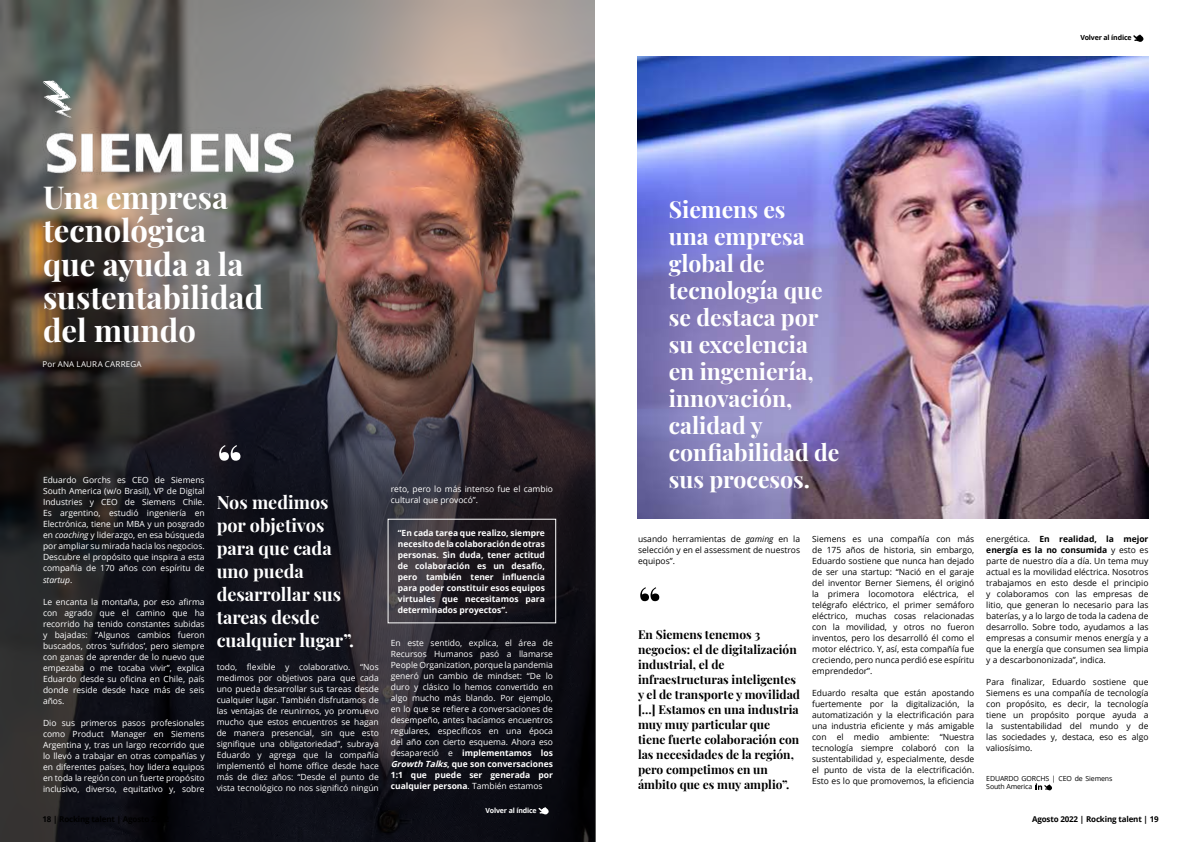
<style>
.page{position:relative;width:1191px;height:842px;background:#fff}
.page>*{position:absolute;margin:0;border:0;box-sizing:border-box;transform-origin:0 0}
.t1{font:700 56px "Playfair Display";color:#fff}
.t2{font:700 50px "Playfair Display";color:#000}
.t3{font:700 31px/33px "Playfair Display";color:#fff}
.t4{font:700 23px/27px "Playfair Display";color:#fff}
.t5{font:700 18px/23px "Playfair Display";color:#fff}
.t6{font:700 12px/15px "Playfair Display";color:#000}
.t7{font:8.5px/11px "Open Sans";color:#fff;text-align:justify}
.t8{font:8.5px/11px "Open Sans";color:#000;text-align:justify}
.t9{font:700 8.5px/11px "Open Sans";color:#fff;text-align:justify}
.t10{font:700 8px "Open Sans";letter-spacing:-.02em;color:#000}
.t11{font:8px "Open Sans";letter-spacing:.025em;color:#fff}
.t12{font:7px/8.4px "Open Sans";letter-spacing:-.02em;color:#000}
.t13{font:700 7px "Open Sans";letter-spacing:-.02em;color:#000}
.t14{font:700 7px "Open Sans";letter-spacing:-.02em;color:#fff}
.s1{font-style:italic}
.s2{font-weight:700}
.s3{font-weight:700;font-style:italic}
</style>
<div class="page">
<img style="left:0;top:0;width:594px;height:77px">
<img style="left:0;top:77px;width:595px;height:765px">
<svg style="left:42px;top:80px;width:30px;height:38px"></svg>
<img style="left:43px;top:128px;width:261px;height:50px">
<div style="left:387px;top:519px;width:169px;height:104px;border:1px solid #fff"></div>
<img style="left:638px;top:57px;width:510px;height:462px">
<svg style="left:1035px;top:783px;width:17px;height:8px"></svg>
<svg style="left:1133px;top:35px;width:11px;height:7px"></svg>
<svg style="left:538px;top:807px;width:11px;height:8px"></svg>
<h3 class="t3" style="left:43px;top:179px;width:222px">Una empresa tecnológica que ayuda a la sustentabilidad del mundo</h3>
<p class="t11" style="left:43px;top:358px;width:101px">Por ANA LAURA CARREGA</p>
<p class="t7" style="left:43px;top:475px;width:163px">Eduardo Gorchs es CEO de Siemens South America (w/o Brasil), VP de Digital Industries y CEO de Siemens Chile.<br>Es argentino, estudió ingeniería en Electrónica, tiene un MBA y un posgrado en <span class="s1">coaching</span> y liderazgo, en esa búsqueda por ampliar su mirada hacia los negocios.<br>Descubre el propósito que inspira a esta compañía de 170 años con espíritu de <span class="s1">startup</span>.</p>
<p class="t7" style="left:43px;top:596px;width:163px">Le encanta la montaña, por eso afirma con agrado que el camino que ha recorrido ha tenido constantes subidas y bajadas: “Algunos cambios fueron buscados, otros ‘sufridos’, pero siempre con ganas de aprender de lo nuevo que empezaba o me tocaba vivir”, explica Eduardo desde su oficina en Chile, país donde reside desde hace más de seis años.</p>
<p class="t7" style="left:43px;top:717px;width:163px">Dio sus primeros pasos profesionales como Product Manager en Siemens Argentina y, tras un largo recorrido que lo llevó a trabajar en otras compañías y en diferentes países, hoy lidera equipos en toda la región con un fuerte propósito inclusivo, diverso, equitativo y, sobre</p>
<h1 class="t1" style="left:217px;top:421px;width:27px">“</h1>
<h3 class="t5" style="left:217px;top:489px;width:139px">Nos medimos por objetivos para que cada uno pueda desarrollar sus tareas desde cualquier lugar”.</h3>
<p class="t7" style="left:391px;top:483px;width:164px">reto, pero lo más intenso fue el cambio cultural que provocó”.</p>
<p class="t9" style="left:398px;top:527px;width:149px">“En cada tarea que realizo, siempre necesito de la colaboración de otras personas. Sin duda, tener actitud de colaboración es un desafío, pero también tener influencia para poder constituir esos equipos virtuales que necesitamos para determinados proyectos”.</p>
<p class="t7" style="left:391px;top:637px;width:164px">En este sentido, explica, el área de Recursos Humanos pasó a llamarse People Organization, porque la pandemia generó un cambio de mindset: “De lo duro y clásico lo hemos convertido en algo mucho más blando. Por ejemplo, en lo que se refiere a conversaciones de desempeño, antes hacíamos encuentros regulares, específicos en una época del año con cierto esquema. Ahora eso desapareció e <span class="s2">implementamos los </span><span class="s3">GrowthTalks</span><span class="s2">, que son conversaciones 1:1 que puede ser generada por cualquier persona</span>. También estamos</p>
<p class="t7" style="left:217px;top:661px;width:164px">todo, flexible y colaborativo. “Nos medimos por objetivos para que cada uno pueda desarrollar sus tareas desde cualquier lugar. También disfrutamos de las ventajas de reunirnos, yo promuevo mucho que estos encuentros se hagan de manera presencial, sin que esto signifique una obligatoriedad”, subraya Eduardo y agrega que la compañía implementó el home office desde hace más de diez años: “Desde el punto de vista tecnológico no nos significó ningún</p>
<p class="t14" style="left:485px;top:805px;width:53px">Volver al índice</p>
<p class="t13" style="left:1080px;top:33px;width:53px">Volver al índice</p>
<h3 class="t4" style="left:669px;top:194px;width:172px">Siemens es<br>una empresa global de tecnología que se destaca por su excelencia<br>en ingeniería, innovación, calidad y confiabilidad de sus procesos.</h3>
<p class="t8" style="left:638px;top:533px;width:164px">usando herramientas de <span class="s1">gaming</span> en la selección y en el assessment de nuestros equipos”.</p>
<h2 class="t2" style="left:638px;top:566px;width:25px">“</h2>
<p class="t6" style="left:638px;top:626px;width:164px">En Siemens tenemos 3 negocios: el de digitalización industrial, el de infraestructuras inteligentes y el de transporte y movilidad […] Estamos en una industria muy muy particular que tiene fuerte colaboración con las necesidades de la región, pero competimos en un ámbito que es muy amplio”.</p>
<p class="t8" style="left:812px;top:533px;width:164px">Siemens es una compañía con más de 175 años de historia, sin embargo, Eduardo sostiene que nunca han dejado de ser una startup: “Nació en el garaje del inventor Berner Siemens, él originó la primera locomotora eléctrica, el telégrafo eléctrico, el primer semáforo eléctrico, muchas cosas relacionadas con la movilidad, y otros no fueron inventos, pero los desarrolló él como el motor eléctrico. Y, así, esta compañía fue creciendo, pero nunca perdió ese espíritu emprendedor”.</p>
<p class="t8" style="left:812px;top:687px;width:164px">Eduardo resalta que están apostando fuertemente por la digitalización, la automatización y la electrificación para una industria eficiente y más amigable con el medio ambiente: “Nuestra tecnología siempre colaboró con la sustentabilidad y, especialmente, desde el punto de vista de la electrificación.<br>Esto es lo que promovemos, la eficiencia</p>
<p class="t8" style="left:986px;top:533px;width:164px">energética. <span class="s2">En realidad, la mejor energía es la no consumida</span> y esto es parte de nuestro día a día. Un tema muy actual es la movilidad eléctrica. Nosotros trabajamos en esto desde el principio y colaboramos con las empresas de litio, que generan lo necesario para las baterías, y a lo largo de toda la cadena de desarrollo. Sobre todo, ayudamos a las empresas a consumir menos energía y a que la energía que consumen sea limpia y a descarbononizada”, indica.</p>
<p class="t8" style="left:986px;top:676px;width:164px">Para finalizar, Eduardo sostiene que Siemens es una compañía de tecnología con propósito, es decir, la tecnología tiene un propósito porque ayuda a la sustentabilidad del mundo y de las sociedades y, destaca, eso es algo valiosísimo.</p>
<p class="t12" style="left:986px;top:774px;width:128px">EDUARDO GORCHS | CEO de Siemens<br>South America</p>
<p class="t10" style="left:1032px;top:813px;width:128px">Agosto 2022 | Rocking talent | 19</p>
</div>
